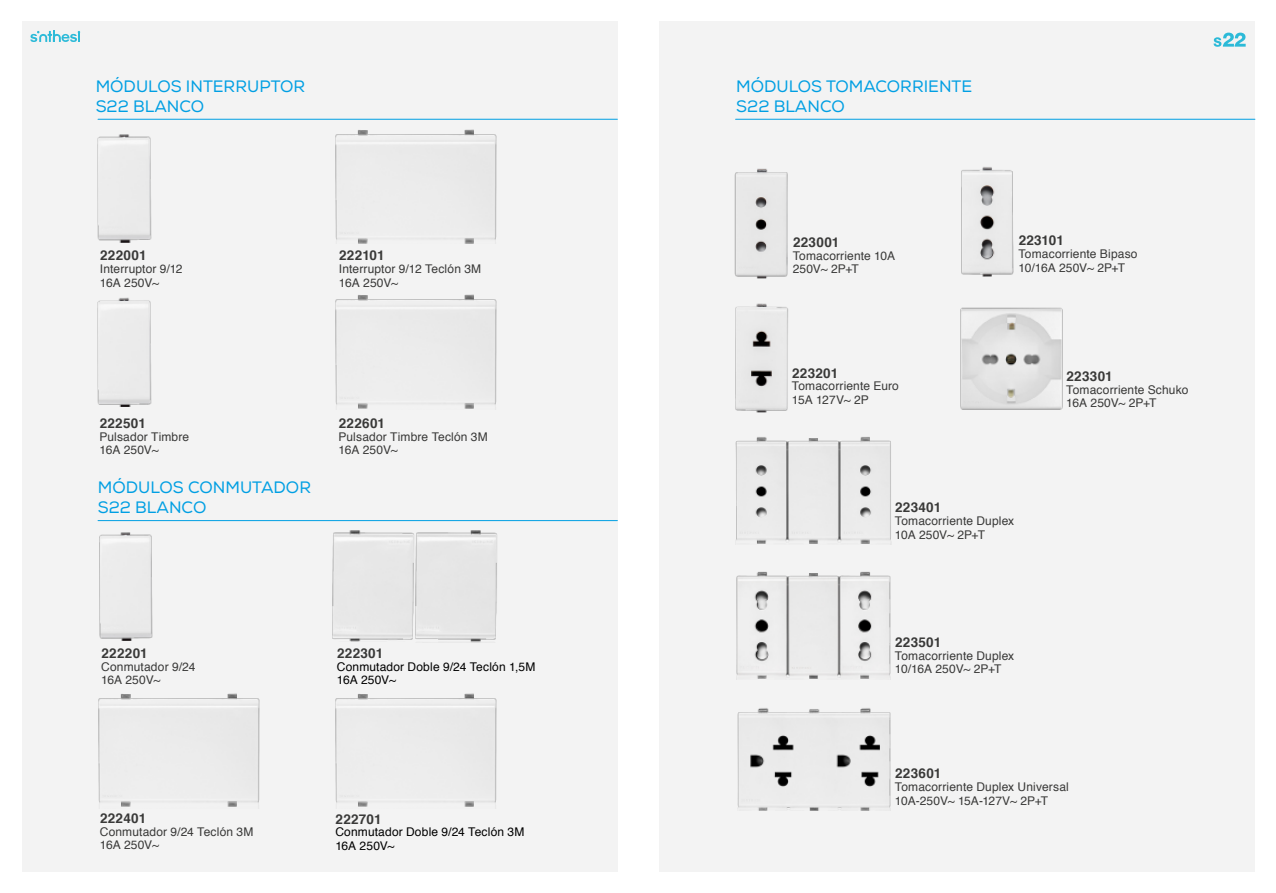
<style>
.page{position:relative;width:1276px;height:893px;background:#fff}
.page>*{position:absolute;margin:0;border:0;box-sizing:border-box;transform-origin:0 0}
.t1{font:16.5px/19.8px "Nexa";color:#009fe3}
.t2{font:700 13.5px "Helvetica";letter-spacing:.02em;color:#393938}
.t3{font:12px/13.5px "Helvetica";letter-spacing:.01em;color:#393938}
.t4{font:12px/13.5px "Helvetica";letter-spacing:.01em;color:#000}
</style>
<div class="page">
<div style="left:22px;top:21px;width:596px;height:851px;background:#f3f3f3"></div>
<div style="left:659px;top:21px;width:595px;height:851px;background:#f3f3f3"></div>
<img style="left:735px;top:303px;width:53px;height:109px">
<img style="left:961px;top:167px;width:53px;height:110px">
<img style="left:734px;top:168px;width:54px;height:111px">
<img style="left:425px;top:521px;width:83px;height:121px">
<img style="left:318px;top:521px;width:107px;height:121px">
<img style="left:97px;top:118px;width:73px;height:125px">
<img style="left:97px;top:297px;width:55px;height:110px">
<img style="left:97px;top:520px;width:74px;height:121px">
<img style="left:321px;top:118px;width:191px;height:126px">
<img style="left:335px;top:294px;width:162px;height:115px">
<img style="left:335px;top:693px;width:162px;height:114px">
<img style="left:98px;top:693px;width:162px;height:114px">
<hr style="left:98px;top:119px;width:519px;height:1px;background:#009fe3">
<hr style="left:98px;top:520px;width:519px;height:1px;background:#009fe3">
<img style="left:960px;top:307px;width:103px;height:103px">
<hr style="left:735px;top:119px;width:520px;height:1px;background:#009fe3">
<img style="left:735px;top:437px;width:156px;height:107px">
<img style="left:736px;top:571px;width:155px;height:108px">
<img style="left:737px;top:708px;width:154px;height:103px">
<svg style="left:1213px;top:33px;width:32px;height:14px"></svg>
<svg style="left:30px;top:31px;width:50px;height:11px"></svg>
<h1 class="t1" style="left:96px;top:77px;width:211px">MÓDULOS INTERRUPTOR<br>S22 BLANCO</h1>
<p class="t2" style="left:100px;top:245px;width:48px">222001</p>
<p class="t3" style="left:100px;top:263px;width:84px">Interruptor 9/12<br>16A 250V~</p>
<p class="t2" style="left:339px;top:245px;width:47px">222101</p>
<p class="t3" style="left:339px;top:263px;width:144px">Interruptor 9/12 Teclón 3M<br>16A 250V~</p>
<p class="t2" style="left:100px;top:412px;width:48px">222501</p>
<p class="t3" style="left:100px;top:430px;width:91px">Pulsador Timbre<br>16A 250V~</p>
<h1 class="t1" style="left:98px;top:478px;width:215px">MÓDULOS CONMUTADOR<br>S22 BLANCO</h1>
<p class="t2" style="left:339px;top:412px;width:48px">222601</p>
<p class="t3" style="left:338px;top:430px;width:151px">Pulsador Timbre Teclón 3M<br>16A 250V~</p>
<p class="t2" style="left:101px;top:642px;width:48px">222201</p>
<p class="t3" style="left:101px;top:660px;width:96px">Conmutador 9/24<br>16A 250V~</p>
<p class="t2" style="left:337px;top:642px;width:48px">222301</p>
<p class="t4" style="left:337px;top:660px;width:200px">Conmutador Doble 9/24 Teclón 1,5M<br>16A 250V~</p>
<p class="t2" style="left:100px;top:807px;width:48px">222401</p>
<p class="t2" style="left:335px;top:808px;width:48px">222701</p>
<p class="t3" style="left:100px;top:825px;width:155px">Conmutador 9/24 Teclón 3M<br>16A 250V~</p>
<p class="t4" style="left:335px;top:826px;width:190px">Conmutador Doble 9/24 Teclón 3M<br>16A 250V~</p>
<h1 class="t1" style="left:736px;top:77px;width:237px">MÓDULOS TOMACORRIENTE<br>S22 BLANCO</h1>
<p class="t2" style="left:793px;top:231px;width:48px">223001</p>
<p class="t2" style="left:1018px;top:230px;width:47px">223101</p>
<p class="t3" style="left:793px;top:249px;width:104px">Tomacorriente 10A<br>250V~ 2P+T</p>
<p class="t3" style="left:1018px;top:247px;width:121px">Tomacorriente Bipaso<br>10/16A 250V~ 2P+T</p>
<p class="t2" style="left:792px;top:362px;width:48px">223201</p>
<p class="t2" style="left:1066px;top:365px;width:48px">223301</p>
<p class="t3" style="left:792px;top:380px;width:108px">Tomacorriente Euro<br>15A 127V~ 2P</p>
<p class="t3" style="left:1066px;top:383px;width:124px">Tomacorriente Schuko<br>16A 250V~ 2P+T</p>
<p class="t2" style="left:895px;top:497px;width:48px">223401</p>
<p class="t3" style="left:895px;top:515px;width:121px">Tomacorriente Duplex<br>10A 250V~ 2P+T</p>
<p class="t2" style="left:895px;top:631px;width:48px">223501</p>
<p class="t3" style="left:895px;top:649px;width:121px">Tomacorriente Duplex<br>10/16A 250V~ 2P+T</p>
<p class="t2" style="left:895px;top:763px;width:48px">223601</p>
<p class="t3" style="left:895px;top:780px;width:175px">Tomacorriente Duplex Universal<br>10A-250V~ 15A-127V~ 2P+T</p>
</div>
